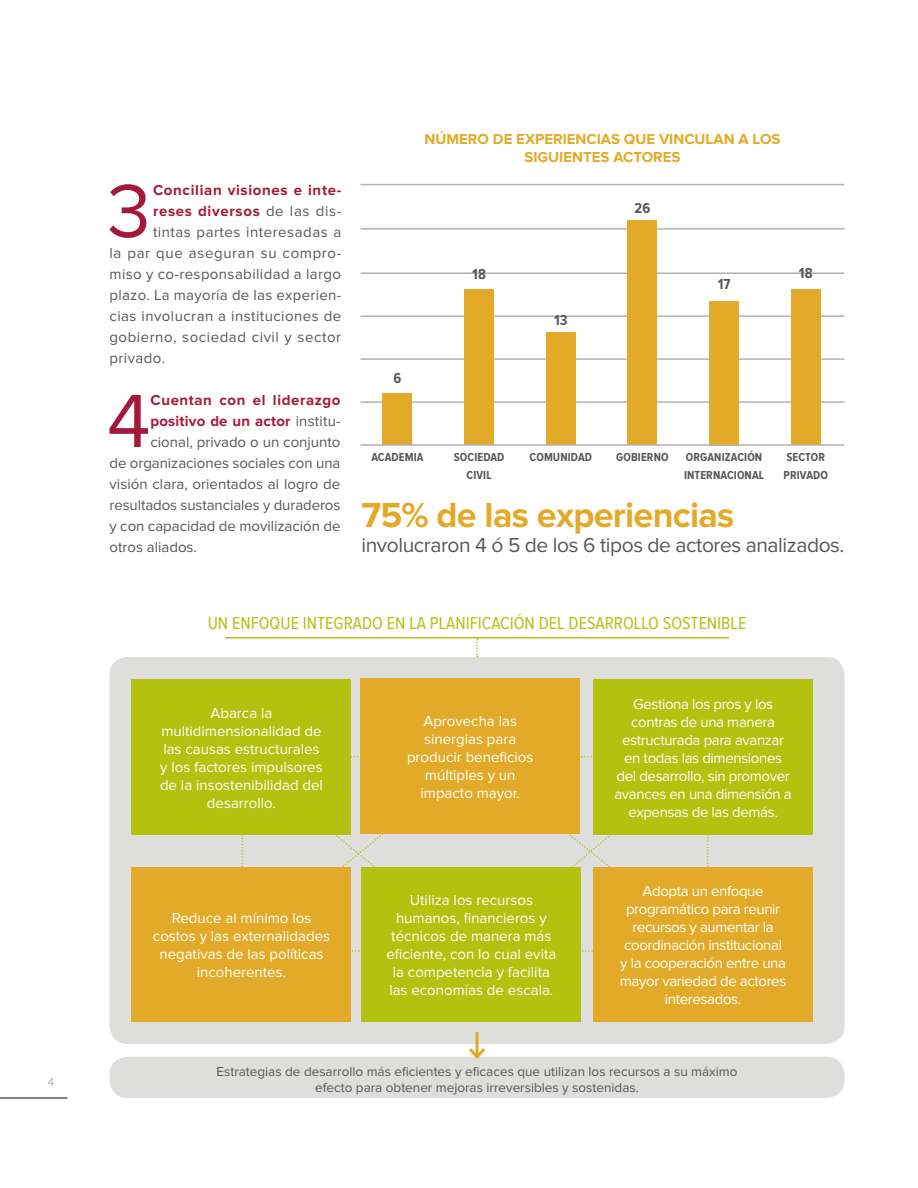
<style>
.page{position:relative;width:918px;height:1188px;background:#fff}
.page>*{position:absolute;margin:0;border:0;box-sizing:border-box;transform-origin:0 0}
.t1{font:78px "Proxima Nova";color:#a6183b}
.t2{font:700 36px "Proxima Nova";letter-spacing:-.02em;color:#e2aa28}
.t3{font:21px "Proxima Nova";letter-spacing:-.02em;color:#575756}
.t4{font:18px "Proxima Nova Cond";color:#b3c10f}
.t5{font:15px/18px "Proxima Nova";color:#fff;text-align:center}
.t6{font:15px/18px "Proxima Nova";letter-spacing:-.025em;color:#fff;text-align:center}
.t7{font:15px "Proxima Nova";letter-spacing:.02em;color:#575756}
.t8{font:15px "Proxima Nova";color:#575756}
.t9{font:700 15px "Proxima Nova";letter-spacing:.04em;color:#a6183b}
.t10{font:15px "Proxima Nova";letter-spacing:-.005em;color:#575756}
.t11{font:700 15px/18px "Proxima Nova";color:#e2aa28;text-align:center}
.t12{font:15px "Proxima Nova";letter-spacing:.045em;color:#575756}
.t13{font:700 15px "Proxima Nova";letter-spacing:.015em;color:#a6183b}
.t14{font:700 15px "Proxima Nova Cond";letter-spacing:.01em;color:#575756}
.t15{font:13.5px/16.2px "Proxima Nova";color:#575756;text-align:center}
.t16{font:700 12px/18px "Proxima Nova A Cond";letter-spacing:.01em;color:#575756}
.t17{font:100 12px "Proxima Nova T";color:#575756}
.s1{font-weight:400;color:#575756}
</style>
<div class="page">
<hr style="left:225px;top:637px;width:504px;height:2px;background:#b3c10f">
<div style="left:110px;top:657px;width:734px;height:387px;background:#dededd;border-radius:18px"></div>
<svg style="left:476px;top:639px;width:2px;height:18px"></svg>
<div style="left:110px;top:1057px;width:734px;height:41px;background:#dededd;border-radius:18px"></div>
<svg style="left:241px;top:756px;width:468px;height:197px"></svg>
<hr style="left:476px;top:1032px;width:2px;height:25px;background:#e2aa28">
<svg style="left:469px;top:1045px;width:16px;height:14px"></svg>
<div style="left:132px;top:679px;width:219px;height:156px;background:#b3c10f"></div>
<div style="left:360px;top:678px;width:220px;height:156px;background:#e2aa28"></div>
<div style="left:593px;top:679px;width:220px;height:156px;background:#b3c10f"></div>
<div style="left:132px;top:867px;width:219px;height:155px;background:#e2aa28"></div>
<div style="left:362px;top:867px;width:219px;height:155px;background:#b3c10f"></div>
<div style="left:593px;top:867px;width:220px;height:155px;background:#e2aa28"></div>
<hr style="left:361px;top:401px;width:483px;height:2px;background:#b3b2b2">
<hr style="left:361px;top:358px;width:483px;height:2px;background:#b3b2b2">
<hr style="left:361px;top:315px;width:483px;height:2px;background:#b3b2b2">
<hr style="left:361px;top:272px;width:483px;height:2px;background:#b3b2b2">
<hr style="left:361px;top:228px;width:483px;height:2px;background:#b3b2b2">
<hr style="left:361px;top:184px;width:483px;height:1px;background:#b3b2b2">
<div style="left:383px;top:394px;width:29px;height:51px;background:#e2aa28"></div>
<div style="left:464px;top:290px;width:30px;height:155px;background:#e2aa28"></div>
<div style="left:546px;top:333px;width:30px;height:112px;background:#e2aa28"></div>
<div style="left:628px;top:221px;width:29px;height:224px;background:#e2aa28"></div>
<div style="left:709px;top:301px;width:30px;height:144px;background:#e2aa28"></div>
<div style="left:791px;top:290px;width:30px;height:155px;background:#e2aa28"></div>
<hr style="left:361px;top:444px;width:483px;height:2px;background:#b3b2b2">
<hr style="left:0;top:1097px;width:67px;height:2px;background:#575756">
<p class="t17" style="left:48px;top:1075px;width:8px">4</p>
<h1 class="t1" style="left:107px;top:166px;width:45px">3</h1>
<p class="t9" style="left:153px;top:181px;width:190px">Concilian visiones e inte-</p>
<p class="t9" style="left:153px;top:202px;width:190px">reses diversos <span class="s1">de las dis-</span></p>
<p class="t7" style="left:153px;top:223px;width:190px">tintas partes interesadas a</p>
<p class="t12" style="left:110px;top:244px;width:233px">la par que aseguran su compro-</p>
<p class="t7" style="left:110px;top:265px;width:233px">miso y co-responsabilidad a largo</p>
<p class="t7" style="left:110px;top:286px;width:233px">plazo. La mayoría de las experien-</p>
<p class="t7" style="left:110px;top:307px;width:233px">cias involucran a instituciones de</p>
<p class="t7" style="left:110px;top:328px;width:233px">gobierno, sociedad civil y sector</p>
<p class="t7" style="left:110px;top:349px;width:57px">privado.</p>
<h1 class="t1" style="left:107px;top:376px;width:45px">4</h1>
<p class="t9" style="left:151px;top:391px;width:192px">Cuentan con el liderazgo</p>
<p class="t13" style="left:151px;top:412px;width:192px">positivo de un actor <span class="s1">institu-</span></p>
<p class="t8" style="left:151px;top:433px;width:191px">cional, privado o un conjunto</p>
<p class="t10" style="left:109px;top:454px;width:232px">de organizaciones sociales con una</p>
<p class="t7" style="left:109px;top:475px;width:232px">visión clara, orientados al logro de</p>
<p class="t10" style="left:109px;top:496px;width:232px">resultados sustanciales y duraderos</p>
<p class="t8" style="left:109px;top:517px;width:233px">y con capacidad de movilización de</p>
<p class="t8" style="left:109px;top:538px;width:89px">otros aliados.</p>
<p class="t11" style="left:424px;top:130px;width:358px">NÚMERO DE EXPERIENCIAS QUE VINCULAN A LOS<br>SIGUIENTES ACTORES</p>
<p class="t14" style="left:394px;top:370px;width:9px">6</p>
<p class="t14" style="left:472px;top:265px;width:15px">18</p>
<p class="t14" style="left:554px;top:312px;width:15px">13</p>
<p class="t14" style="left:635px;top:199px;width:17px">26</p>
<p class="t14" style="left:718px;top:276px;width:14px">17</p>
<p class="t14" style="left:799px;top:265px;width:15px">18</p>
<p class="t16" style="left:371px;top:448px;width:54px">ACADEMIA</p>
<p class="t16" style="left:454px;top:448px;width:52px;text-align:center">SOCIEDAD<br>CIVIL</p>
<p class="t16" style="left:530px;top:448px;width:64px">COMUNIDAD</p>
<p class="t16" style="left:616px;top:448px;width:54px">GOBIERNO</p>
<p class="t16" style="left:684px;top:448px;width:82px">ORGANIZACIÓN<br>INTERNACIONAL</p>
<p class="t16" style="left:784px;top:448px;width:46px">SECTOR<br>PRIVADO</p>
<h2 class="t2" style="left:362px;top:494px;width:374px">75% de las experiencias</h2>
<h3 class="t3" style="left:362px;top:533px;width:484px">involucraron 4 ó 5 de los 6 tipos de actores analizados.</h3>
<p class="t4" style="left:208px;top:615px;width:540px">UN ENFOQUE INTEGRADO EN LA PLANIFICACIÓN DEL DESARROLLO SOSTENIBLE</p>
<p class="t5" style="left:160px;top:704px;width:164px">Abarca la multidimensionalidad de las causas estructurales y los factores impulsores de la insostenibilidad del desarrollo.</p>
<p class="t5" style="left:407px;top:712px;width:128px">Aprovecha las sinergias para producir beneficios múltiples y un impacto mayor.</p>
<p class="t6" style="left:614px;top:695px;width:179px">Gestiona los pros y los contras de una manera estructurada para avanzar en todas las dimensiones del desarrollo, sin promover avances en una dimensión a expensas de las demás.</p>
<p class="t5" style="left:153px;top:909px;width:179px">Reduce al mínimo los costos y las externalidades negativas de las políticas incoherentes.</p>
<p class="t5" style="left:386px;top:891px;width:171px">Utiliza los recursos humanos, financieros y técnicos de manera más eficiente, con lo cual evita la competencia y facilita las economías de escala.</p>
<p class="t6" style="left:620px;top:882px;width:168px">Adopta un enfoque programático para reunir recursos y aumentar la coordinación institucional y la cooperación entre una mayor variedad de actores interesados.</p>
<p class="t15" style="left:216px;top:1064px;width:523px">Estrategias de desarrollo más eficientes y eficaces que utilizan los recursos a su máximo efecto para obtener mejoras irreversibles y sostenidas.</p>
</div>
